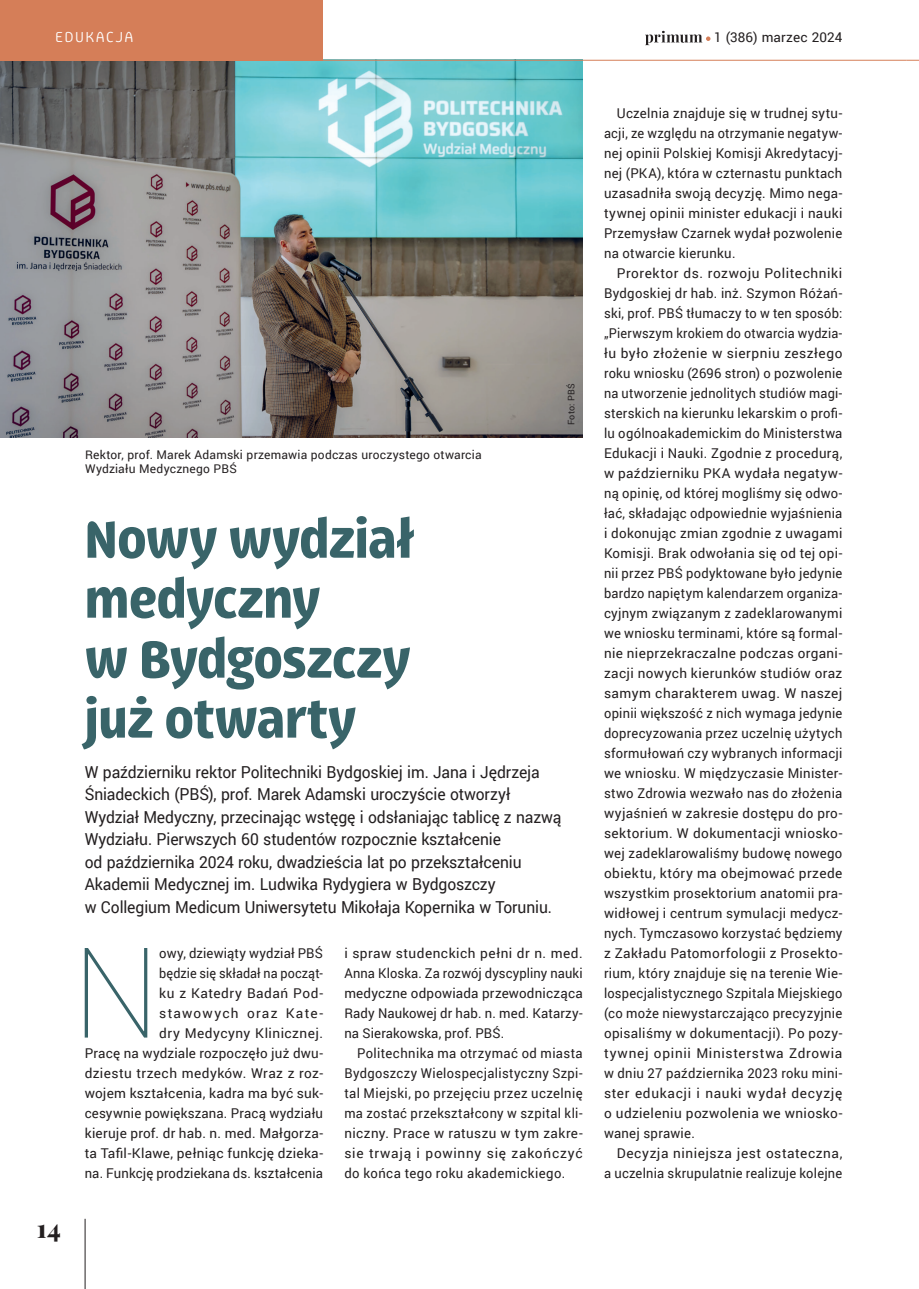
<style>
.page{position:relative;width:919px;height:1289px;background:#fff}
.page>*{position:absolute;margin:0;border:0;box-sizing:border-box;transform-origin:0 0}
.t1{font:100 126px "Roboto";color:#396469}
.t2{font:700 54px/60px "Progressiva";letter-spacing:-.005em;color:#396469}
.t3{font:800 25.5px "Playfair Display";color:#231f20}
.t4{font:16.5px/22.5px "Roboto";letter-spacing:-.01em;color:#231f20;scale:.95 1}
.t5{font:15px "Progressiva";letter-spacing:.105em;color:#fff}
.t6{font:13.5px/20px "Roboto";letter-spacing:.02em;color:#231f20;text-align:justify}
.t7{font:13.5px/20px "Roboto";letter-spacing:.02em;color:#231f20;text-align:justify;scale:.96 1}
.t8{font:12px/14.4px "Roboto";letter-spacing:.015em;color:#231f20}
.t9{font:9px "Roboto";letter-spacing:.02em;color:#231f20}
</style>
<div class="page">
<img style="left:0;top:61px;width:582px;height:377px">
<hr style="left:85px;top:1218px;width:1px;height:70px;background:#231f20">
<div style="left:0;top:0;width:323px;height:61px;background:#d57e58"></div>
<hr style="left:0;top:60px;width:906px;height:1px;background:#d57e58">
<svg style="left:906px;top:60px;width:12px;height:1px"></svg>
<svg style="left:645px;top:31px;width:65px;height:14px"></svg>
<p class="t5" style="left:55px;top:28px;width:80px">EDUKACJA</p>
<p class="t6" style="left:714px;top:27px;width:130px">1 (386) marzec 2024</p>
<h3 class="t3" style="left:37px;top:1207px;width:26px">14</h3>
<p class="t8" style="left:85px;top:447px;width:398px">Rektor, prof. Marek Adamski przemawia podczas uroczystego otwarcia<br>Wydziału Medycznego PBŚ</p>
<p class="t9" style="left:565px;top:425px;width:43px;rotate:-90deg">Foto: PBŚ</p>
<h2 class="t2" style="left:85px;top:509px;width:331px">Nowy wydział medyczny<br>w Bydgoszczy już otwarty</h2>
<p class="t4" style="left:85px;top:760px;width:503px">W październiku rektor Politechniki Bydgoskiej im. Jana i Jędrzeja Śniadeckich (PBŚ), prof. Marek Adamski uroczyście otworzył Wydział Medyczny, przecinając wstęgę i odsłaniając tablicę z nazwą Wydziału. Pierwszych 60 studentów rozpocznie kształcenie<br>od października 2024 roku, dwadzieścia lat po przekształceniu Akademii Medycznej im. Ludwika Rydygiera w Bydgoszczy<br>w Collegium Medicum Uniwersytetu Mikołaja Kopernika w Toruniu.</p>
<h1 class="t1" style="left:73px;top:905px;width:88px">N</h1>
<p class="t6" style="left:85px;top:942px;width:240px;text-align:right">owy, dziewiąty wydział PBŚ<br>będzie się składał na począt-<br>ku z Katedry Badań Pod&shy;stawowych oraz Kate-<br>dry Medycyny Klinicznej.<br>Pracę na wydziale rozpoczęło już dwu&shy;dziestu trzech medyków. Wraz z roz&shy;wojem kształcenia, kadra ma być suk&shy;cesywnie powiększana. Pracą wydziału kieruje prof. dr hab. n. med. Małgorza&shy;ta Tafil-Klawe, pełniąc funkcję dzieka&shy;na. Funkcję prodziekana ds. kształcenia</p>
<p class="t6" style="left:344px;top:942px;width:240px">i spraw studenckich pełni dr n. med.<br>Anna Kloska. Za rozwój dyscypliny nauki medyczne odpowiada przewodnicząca Rady Naukowej dr hab. n. med. Katarzy&shy;na Sierakowska, prof. PBŚ.</p>
<p class="t7" style="left:344px;top:1042px;width:250px;text-indent:13px">Politechnika ma otrzymać od miasta Bydgoszczy Wielospecjalistyczny Szpi&shy;tal Miejski, po przejęciu przez uczelnię ma zostać przekształcony w szpital kli&shy;niczny. Prace w ratuszu w tym zakre&shy;sie trwają i powinny się zakończyć do końca tego roku akademickiego.</p>
<p class="t6" style="left:604px;top:102px;width:240px;text-indent:13px">Uczelnia znajduje się w trudnej sytu&shy;acji, ze względu na otrzymanie negatyw&shy;nej opinii Polskiej Komisji Akredytacyj&shy;nej (PKA), która w czternastu punktach uzasadniła swoją decyzję. Mimo nega&shy;tywnej opinii minister edukacji i nauki Przemysław Czarnek wydał pozwolenie na otwarcie kierunku.</p>
<p class="t6" style="left:604px;top:262px;width:240px;text-indent:13px">Prorektor ds. rozwoju Politechniki Bydgoskiej dr hab. inż. Szymon Różań&shy;ski, prof. PBŚ tłumaczy to w ten sposób: „Pierwszym krokiem do otwarcia wydzia&shy;łu było złożenie w sierpniu zeszłego roku wniosku (2696 stron) o pozwolenie na utworzenie jednolitych studiów magi&shy;sterskich na kierunku lekarskim o profi&shy;lu ogólnoakademickim do Ministerstwa Edukacji i Nauki. Zgodnie z procedurą, w październiku PKA wydała negatyw&shy;ną opinię, od której mogliśmy się odwo&shy;łać, składając odpowiednie wyjaśnienia i dokonując zmian zgodnie z uwagami Komisji. Brak odwołania się od tej opi&shy;nii przez PBŚ podyktowane było jedynie bardzo napiętym kalendarzem organiza&shy;cyjnym związanym z zadeklarowanymi we wniosku terminami, które są formal&shy;nie nieprzekraczalne podczas organi&shy;zacji nowych kierunków studiów oraz samym charakterem uwag. W naszej opinii większość z nich wymaga jedynie doprecyzowania przez uczelnię użytych sformułowań czy wybranych informacji we wniosku. W międzyczasie Minister&shy;stwo Zdrowia wezwało nas do złożenia wyjaśnień w zakresie dostępu do pro&shy;sektorium. W dokumentacji wniosko&shy;wej zadeklarowaliśmy budowę nowego obiektu, który ma obejmować przede wszystkim prosektorium anatomii pra&shy;widłowej i centrum symulacji medycz&shy;nych. Tymczasowo korzystać będziemy z Zakładu Patomorfologii z Prosekto&shy;rium, który znajduje się na terenie Wie&shy;lospecjalistycznego Szpitala Miejskiego (co może niewystarczająco precyzyjnie opisaliśmy w dokumentacji). Po pozy&shy;tywnej opinii Ministerstwa Zdrowia w dniu 27 października 2023 roku mini&shy;ster edukacji i nauki wydał decyzję o udzieleniu pozwolenia we wniosko&shy;wanej sprawie.</p>
<p class="t6" style="left:604px;top:1142px;width:240px;text-align:right">Decyzja niniejsza jest ostateczna,<br>a uczelnia skrupulatnie realizuje kolejne</p>
</div>
